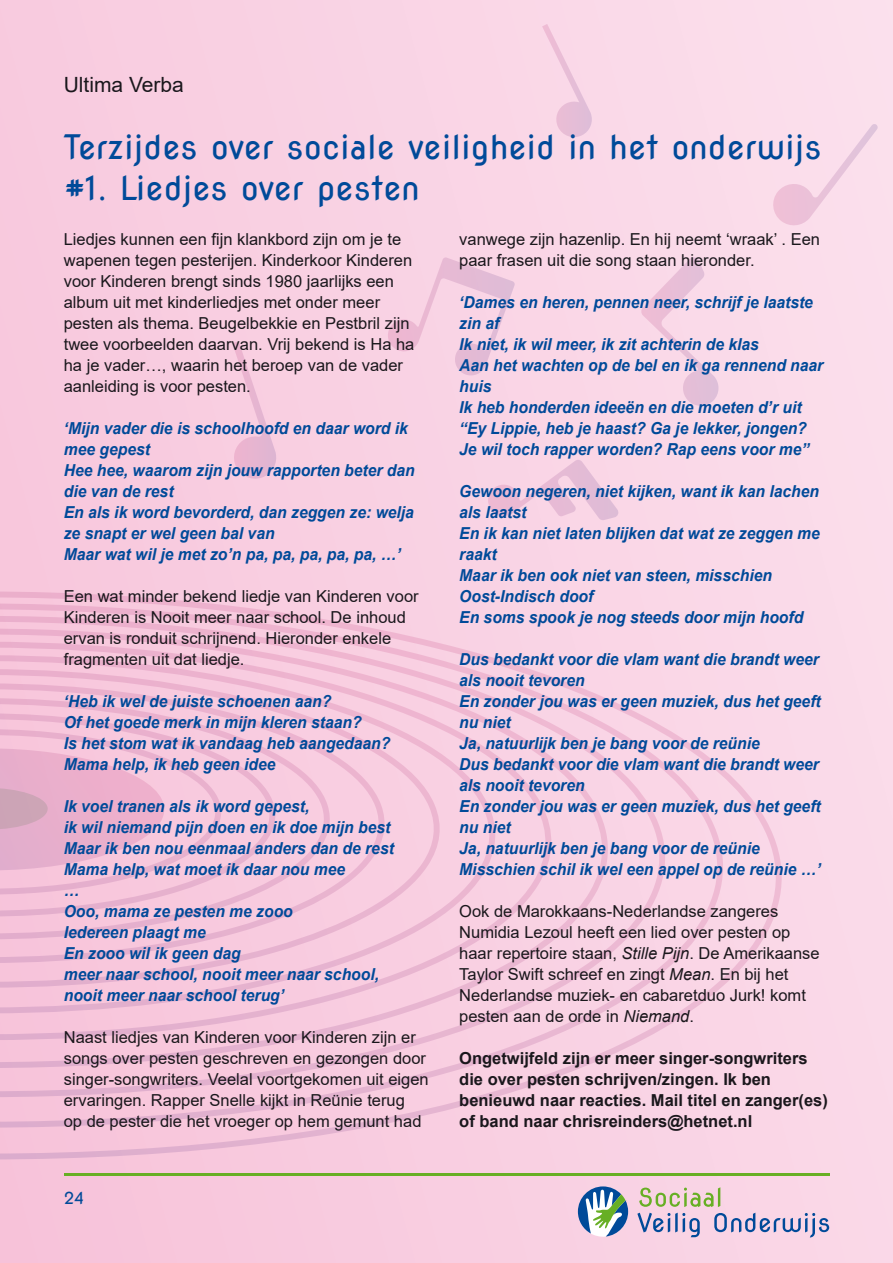
<style>
.page{position:relative;width:893px;height:1263px;background:#f9d3e4}
.page>*{position:absolute;margin:0;border:0;box-sizing:border-box;transform-origin:0 0}
.kop{font:33px/40.7px "Nova Round";color:#004a99}
.chapeau{font:21px "Arial";color:#1a171c}
.tekst{font:italic 700 16.5px/21px "Arial";color:#004a99;scale:.95 1}
.tekst_space{font:16.5px/21px "Arial";color:#1a171c}
.tekst_space-2{font:italic 700 16.5px "Arial";color:#004a99;scale:.95 1}
.tekst_space-3{font:700 16.5px/21px "Arial";color:#1a171c}
.t1{font:16.5px "Nova Round";color:#004a99}
.s1{font-style:italic}
</style>
<div class="page">
<svg style="left:641px;top:257px;width:78px;height:149px"></svg>
<svg style="left:542px;top:24px;width:50px;height:113px"></svg>
<svg style="left:773px;top:124px;width:105px;height:104px"></svg>
<svg style="left:388px;top:257px;width:127px;height:119px"></svg>
<svg style="left:488px;top:460px;width:130px;height:60px"></svg>
<svg style="left:233px;top:342px;width:44px;height:137px"></svg>
<svg style="left:0;top:591px;width:782px;height:568px"></svg>
<svg style="left:0;top:603px;width:724px;height:524px"></svg>
<svg style="left:0;top:616px;width:665px;height:481px"></svg>
<svg style="left:0;top:629px;width:608px;height:439px"></svg>
<svg style="left:0;top:642px;width:556px;height:398px"></svg>
<svg style="left:0;top:655px;width:499px;height:358px"></svg>
<svg style="left:0;top:669px;width:443px;height:319px"></svg>
<svg style="left:0;top:683px;width:388px;height:280px"></svg>
<svg style="left:0;top:698px;width:332px;height:241px"></svg>
<svg style="left:0;top:713px;width:277px;height:203px"></svg>
<svg style="left:0;top:729px;width:223px;height:165px"></svg>
<hr style="left:64px;top:1174px;width:765px;height:2px;background:#67af24">
<svg style="left:578px;top:1186px;width:50px;height:51px"></svg>
<svg style="left:639px;top:1187px;width:81px;height:20px"></svg>
<svg style="left:637px;top:1213px;width:63px;height:24px"></svg>
<svg style="left:714px;top:1213px;width:115px;height:24px"></svg>
<p class="chapeau" style="left:64px;top:70px;width:122px">Ultima Verba</p>
<p class="kop" style="left:64px;top:127px;width:759px">Terzijdes over sociale veiligheid in het onderwijs #1. Liedjes over pesten</p>
<p class="tekst_space" style="left:459px;top:228px;width:362px">vanwege zijn hazenlip. En hij neemt ‘wraak’ . Een paar frasen uit die song staan hieronder.</p>
<p class="tekst" style="left:459px;top:292px;width:374px">‘Dames en heren, pennen neer, schrijf je laatste zin af</p>
<p class="tekst" style="left:459px;top:334px;width:317px">Ik niet, ik wil meer, ik zit achterin de klas</p>
<p class="tekst" style="left:459px;top:355px;width:385px">Aan het wachten op de bel en ik ga rennend naar huis</p>
<p class="tekst" style="left:459px;top:397px;width:362px">Ik heb honderden ideeën en die moeten d’r uit</p>
<p class="tekst" style="left:459px;top:418px;width:367px">“Ey Lippie, heb je haast? Ga je lekker, jongen?</p>
<p class="tekst_space-2" style="left:459px;top:438px;width:370px">Je wil toch rapper worden? Rap eens voor me”</p>
<p class="tekst" style="left:459px;top:481px;width:380px">Gewoon negeren, niet kijken, want ik kan lachen als laatst</p>
<p class="tekst" style="left:459px;top:523px;width:381px">En ik kan niet laten blijken dat wat ze zeggen me raakt</p>
<p class="tekst" style="left:459px;top:565px;width:331px">Maar ik ben ook niet van steen, misschien<br>Oost-Indisch doof</p>
<p class="tekst_space-2" style="left:459px;top:606px;width:364px">En soms spook je nog steeds door mijn hoofd</p>
<p class="tekst" style="left:459px;top:649px;width:380px">Dus bedankt voor die vlam want die brandt weer als nooit tevoren</p>
<p class="tekst" style="left:459px;top:691px;width:382px">En zonder jou was er geen muziek, dus het geeft nu niet</p>
<p class="tekst" style="left:459px;top:733px;width:318px">Ja, natuurlijk ben je bang voor de reünie</p>
<p class="tekst" style="left:459px;top:754px;width:380px">Dus bedankt voor die vlam want die brandt weer als nooit tevoren</p>
<p class="tekst" style="left:459px;top:796px;width:382px">En zonder jou was er geen muziek, dus het geeft nu niet</p>
<p class="tekst" style="left:459px;top:838px;width:318px">Ja, natuurlijk ben je bang voor de reünie</p>
<p class="tekst_space-2" style="left:459px;top:858px;width:382px">Misschien schil ik wel een appel op de reünie …’</p>
<p class="tekst_space" style="left:459px;top:900px;width:362px">Ook de Marokkaans-Nederlandse zangeres Numidia Lezoul heeft een lied over pesten op haar repertoire staan, <span class="s1">Stille Pijn</span>. De Amerikaanse Taylor Swift schreef en zingt <span class="s1">Mean</span>. En bij het Nederlandse muziek- en cabaretduo Jurk! komt pesten aan de orde in <span class="s1">Niemand</span>.</p>
<p class="tekst_space-3" style="left:459px;top:1048px;width:370px">Ongetwijfeld zijn er meer singer-songwriters die over pesten schrijven/zingen. Ik ben benieuwd naar reacties. Mail titel en zanger(es) of band naar chrisreinders@hetnet.nl</p>
<p class="tekst_space" style="left:64px;top:228px;width:352px">Liedjes kunnen een fijn klankbord zijn om je te wapenen tegen pesterijen. Kinderkoor Kinderen voor Kinderen brengt sinds 1980 jaarlijks een album uit met kinderliedjes met onder meer pesten als thema. Beugelbekkie en Pestbril zijn twee voorbeelden daarvan. Vrij bekend is Ha ha ha je vader…, waarin het beroep van de vader aanleiding is voor pesten.</p>
<p class="tekst" style="left:64px;top:418px;width:364px">‘Mijn vader die is schoolhoofd en daar word ik mee gepest</p>
<p class="tekst" style="left:64px;top:460px;width:371px">Hee hee, waarom zijn jouw rapporten beter dan die van de rest</p>
<p class="tekst" style="left:64px;top:502px;width:370px">En als ik word bevorderd, dan zeggen ze: welja ze snapt er wel geen bal van</p>
<p class="tekst_space-2" style="left:64px;top:543px;width:356px">Maar wat wil je met zo’n pa, pa, pa, pa, pa, …’</p>
<p class="tekst_space" style="left:64px;top:585px;width:356px">Een wat minder bekend liedje van Kinderen voor Kinderen is Nooit meer naar school. De inhoud ervan is ronduit schrijnend. Hieronder enkele fragmenten uit dat liedje.</p>
<p class="tekst" style="left:64px;top:691px;width:283px">‘Heb ik wel de juiste schoenen aan?</p>
<p class="tekst" style="left:64px;top:712px;width:315px">Of het goede merk in mijn kleren staan?</p>
<p class="tekst" style="left:64px;top:733px;width:345px">Is het stom wat ik vandaag heb aangedaan?</p>
<p class="tekst_space-2" style="left:64px;top:753px;width:224px">Mama help, ik heb geen idee</p>
<p class="tekst" style="left:64px;top:796px;width:260px">Ik voel tranen als ik word gepest,</p>
<p class="tekst" style="left:64px;top:817px;width:345px">ik wil niemand pijn doen en ik doe mijn best</p>
<p class="tekst" style="left:64px;top:838px;width:349px">Maar ik ben nou eenmaal anders dan de rest</p>
<p class="tekst" style="left:64px;top:859px;width:298px">Mama help, wat moet ik daar nou mee</p>
<p class="tekst" style="left:64px;top:880px;width:18px">…</p>
<p class="tekst" style="left:64px;top:901px;width:243px">Ooo, mama ze pesten me zooo</p>
<p class="tekst" style="left:64px;top:922px;width:151px">Iedereen plaagt me</p>
<p class="tekst" style="left:64px;top:943px;width:188px">En zooo wil ik geen dag</p>
<p class="tekst" style="left:64px;top:964px;width:333px">meer naar school, nooit meer naar school,</p>
<p class="tekst_space-2" style="left:64px;top:984px;width:233px">nooit meer naar school terug’</p>
<p class="tekst_space" style="left:64px;top:1026px;width:366px">Naast liedjes van Kinderen voor Kinderen zijn er songs over pesten geschreven en gezongen door singer-songwriters. Veelal voortgekomen uit eigen ervaringen. Rapper Snelle kijkt in Reünie terug<br>op de pester die het vroeger op hem gemunt had</p>
<p class="t1" style="left:64px;top:1188px;width:22px">24</p>
</div>
